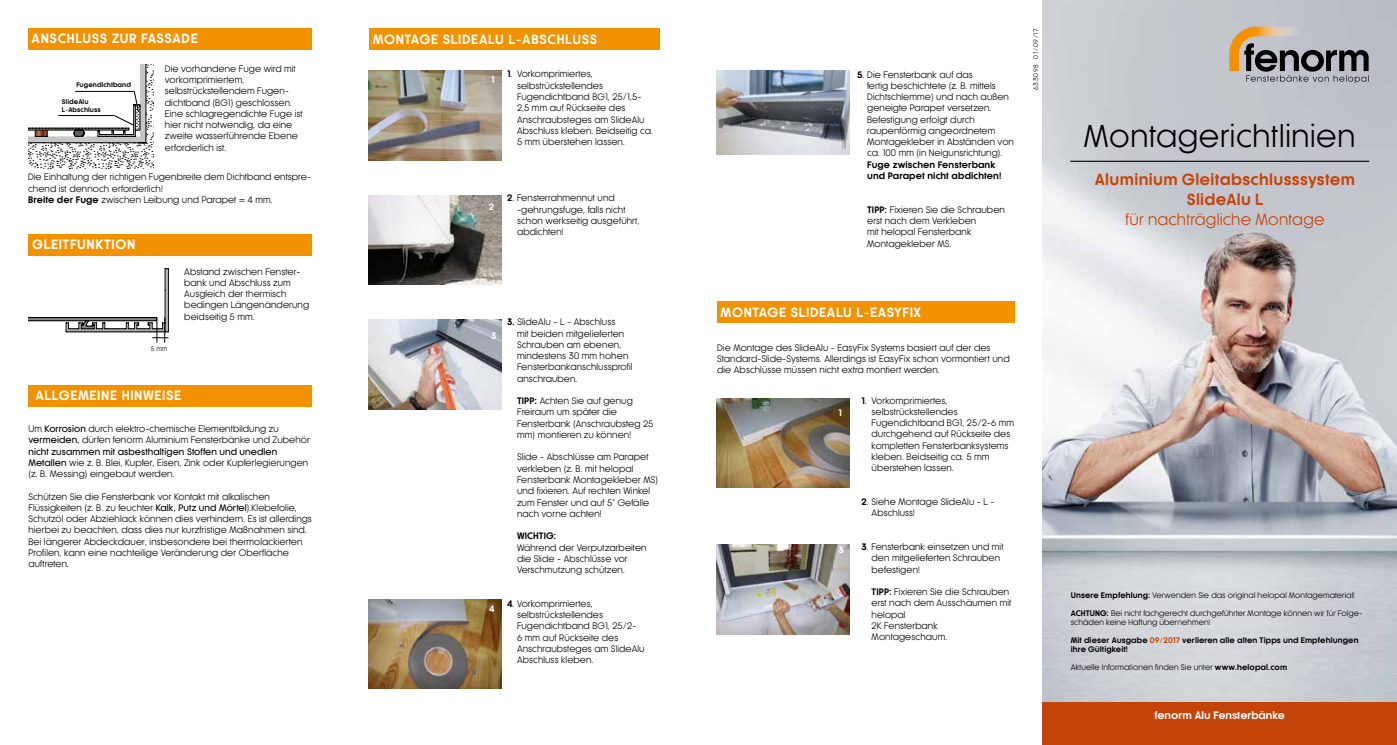
<style>
.page{position:relative;width:1397px;height:745px;background:#fff}
.page>*{position:absolute;margin:0;border:0;box-sizing:border-box;transform-origin:0 0}
.t1{font:29.38px "Klef";letter-spacing:.02em;color:#000}
.t2{font:700 15px/20px "Klef";letter-spacing:.02em;color:#c54409;text-align:center}
.t3{font:15px "Klef";letter-spacing:.015em;color:#c54409}
.t4{font:700 12.5px "Klef";letter-spacing:.05em;color:#fff}
.t5{font:700 10px "Klef";color:#fff}
.t6{font:8.75px/11.2px "Klef";letter-spacing:.01em;color:#000}
.t7{font:700 8.75px/11.2px "Klef";letter-spacing:.01em;color:#000}
.t8{font:700 8.75px "Klef";color:#fff}
.t9{font:7.5px/9px "Klef";letter-spacing:.01em;color:#000}
.t10{font:700 7.5px/9px "Klef";letter-spacing:.01em;color:#000}
.t11{font:700 6.25px/7.5px "Klef";letter-spacing:.01em;color:#000}
.t12{font:6.25px "Klef";letter-spacing:.125em;color:#000}
.s1{font-weight:700}
.s2{font-weight:500}
.s3{color:#c54409}
</style>
<div class="page">
<div style="left:28px;top:28px;width:284px;height:21px;background:#f39200"></div>
<svg style="left:28px;top:65px;width:126px;height:103px"></svg>
<hr style="left:75px;top:91px;width:59px;height:1px;background:#000">
<hr style="left:58px;top:115px;width:56px;height:1px;background:#000">
<div style="left:29px;top:234px;width:283px;height:21px;background:#f39200"></div>
<svg style="left:29px;top:268px;width:140px;height:74px"></svg>
<div style="left:369px;top:28px;width:290px;height:22px;background:#f39200"></div>
<img style="left:369px;top:71px;width:132px;height:89px">
<img style="left:369px;top:195px;width:132px;height:89px">
<img style="left:369px;top:599px;width:132px;height:89px">
<img style="left:369px;top:319px;width:132px;height:90px">
<img style="left:716px;top:71px;width:133px;height:83px">
<div style="left:717px;top:301px;width:297px;height:21px;background:#f39200"></div>
<img style="left:716px;top:398px;width:133px;height:89px">
<img style="left:716px;top:544px;width:133px;height:90px">
<img style="left:1042px;top:0;width:354px;height:702px">
<hr style="left:1070px;top:161px;width:298px;height:1px;background:#000">
<div style="left:1042px;top:702px;width:354px;height:42px;background:#c54409"></div>
<svg style="left:1228px;top:27px;width:140px;height:56px;background:#9b9690"></svg>
<div style="left:28px;top:385px;width:284px;height:21px;background:#f39200"></div>
<h3 class="t4" style="left:32px;top:32px;width:168px">ANSCHLUSS ZUR FASSADE</h3>
<p class="t12" style="left:1032px;top:90px;width:63px;rotate:-90deg">633098 01/09/17</p>
<h3 class="t4" style="left:372px;top:32px;width:226px">MONTAGE SLIDEALU L-ABSCHLUSS</h3>
<p class="t6" style="left:517px;top:69px;width:138px;text-indent:-10px"><span class="s1">1</span>. Vorkomprimiertes, selbstrückstellendes<br>Fugendichtband BG1, 25/1,5-<br>2,5 mm auf Rückseite des<br>Anschraubsteges am SlideAlu<br>Abschluss kleben. Beidseitig ca.<br>5 mm überstehen lassen.</p>
<p class="t6" style="left:165px;top:63px;width:139px">Die vorhandene Fuge wird mit vorkomprimiertem, selbstrückstellendem Fugen&shy;dichtband (BG1) geschlossen.<br>Eine schlagregendichte Fuge ist hier nicht notwendig, da eine zweite wasserführende Ebene erforderlich ist.</p>
<p class="t6" style="left:867px;top:69px;width:148px;text-indent:-10px"><span class="s1">5</span>. Die Fensterbank auf das<br>fertig beschichtete (z. B. mittels<br>Dichtschlemme) und nach außen geneigte Parapet versetzen.<br>Befestigung erfolgt durch raupenförmig angeordnetem<br>Montagekleber in Abständen von ca. 100 mm (in Neigunsrichtung).</p>
<p class="t7" style="left:867px;top:159px;width:136px">Fuge zwischen Fensterbank und Parapet nicht abdichten!</p>
<p class="t6" style="left:867px;top:204px;width:139px"><span class="s1">TIPP:</span> Fixieren Sie die Schrauben erst nach dem Verkleben<br>mit helopal Fensterbank<br>Montagekleber MS.</p>
<p class="t8" style="left:491px;top:75px;width:5px">1</p>
<p class="t11" style="left:76px;top:81px;width:56px">Fugendichtband</p>
<p class="t11" style="left:62px;top:98px;width:40px">SlideAlu<br>L-Abschluss</p>
<p class="t6" style="left:28px;top:171px;width:284px">Die Einhaltung der richtigen Fugenbreite dem Dichtband entspre&shy;chend ist dennoch erforderlich!<br><span class="s1">Breite der Fuge</span> zwischen Leibung und Parapet = 4 mm.</p>
<p class="t6" style="left:517px;top:192px;width:124px;text-indent:-10px"><span class="s1">2</span>. Fensterrahmennut und -gehrungsfuge, falls nicht schon werkseitig ausgeführt, abdichten!</p>
<p class="t8" style="left:488px;top:202px;width:7px">2</p>
<h3 class="t4" style="left:32px;top:237px;width:105px">GLEITFUNKTION</h3>
<p class="t12" style="left:151px;top:345px;width:18px">5 mm</p>
<p class="t6" style="left:184px;top:266px;width:126px">Abstand zwischen Fenster&shy;bank und Abschluss zum<br>Ausgleich der thermisch bedingen Längenänderung beidseitig 5 mm.</p>
<h3 class="t4" style="left:36px;top:388px;width:147px">ALLGEMEINE HINWEISE</h3>
<p class="t6" style="left:28px;top:423px;width:283px">Um <span class="s2">Korrosion</span> durch elektro-chemische Elementbildung zu <span class="s2">vermeiden,</span> dürfen fenorm Aluminium Fensterbänke und Zubehör <span class="s2">nicht zusammen mit asbesthaltigen Stoffen und unedlen Metallen</span> wie z. B. Blei, Kupfer, Eisen, Zink oder Kupferlegierungen (z. B. Messing) eingebaut werden.</p>
<p class="t6" style="left:28px;top:490px;width:285px">Schützen Sie die Fensterbank vor Kontakt mit alkalischen Flüssigkeiten (z. B. zu feuchter <span class="s2">Kalk, Putz und Mörtel</span>).Klebefolie, Schutzöl oder Abziehlack können dies verhindern. Es ist allerdings hierbei zu beachten, dass dies nur kurzfristige Maßnahmen sind.<br>Bei längerer Abdeckdauer, insbesondere bei thermolackierten Profilen, kann eine nachteilige Veränderung der Oberfläche auftreten.</p>
<p class="t8" style="left:491px;top:330px;width:7px">3</p>
<p class="t8" style="left:489px;top:603px;width:7px">4</p>
<p class="t6" style="left:517px;top:316px;width:117px;text-indent:-10px"><span class="s1">3.</span> SlideAlu - L - Abschluss<br>mit beiden mitgelieferten<br>Schrauben am ebenen, mindestens 30 mm hohen<br>Fensterbankanschlussprofil anschrauben.</p>
<p class="t6" style="left:517px;top:395px;width:138px"><span class="s1">TIPP:</span> Achten Sie auf genug<br>Freiraum um später die<br>Fensterbank (Anschraubsteg 25 mm) montieren zu können!</p>
<p class="t6" style="left:517px;top:451px;width:143px">Slide - Abschlüsse am Parapet verkleben (z. B. mit helopal<br>Fensterbank Montagekleber MS) und fixieren. Auf rechten Winkel zum Fenster und auf 5° Gefälle nach vorne achten!</p>
<p class="t7" style="left:517px;top:530px;width:41px">WICHTIG:</p>
<p class="t6" style="left:517px;top:541px;width:131px">Während der Verputzarbeiten die Slide - Abschlüsse vor<br>Verschmutzung schützen.</p>
<p class="t6" style="left:517px;top:597px;width:129px;text-indent:-10px"><span class="s1">4</span>. Vorkomprimiertes, selbstrückstellendes<br>Fugendichtband BG1, 25/2-<br>6 mm auf Rückseite des<br>Anschraubsteges am SlideAlu<br>Abschluss kleben.</p>
<h3 class="t4" style="left:720px;top:305px;width:202px">MONTAGE SLIDEALU L-EASYFIX</h3>
<p class="t6" style="left:717px;top:341px;width:294px">Die Montage des SlideAlu - EasyFix Systems basiert auf der des<br>Standard-Slide-Systems. Allerdings ist EasyFix schon vormontiert und die Abschlüsse müssen nicht extra montiert werden.</p>
<p class="t6" style="left:871px;top:394px;width:144px;text-indent:-10px"><span class="s1">1</span>. Vorkomprimiertes, selbstrückstellendes<br>Fugendichtband BG1, 25/2-6 mm durchgehend auf Rückseite des kompletten Fensterbanksystems kleben. Beidseitig ca. 5 mm überstehen lassen.</p>
<p class="t6" style="left:871px;top:496px;width:125px;text-indent:-10px"><span class="s1">2</span>. Siehe Montage SlideAlu - L -<br>Abschluss!</p>
<p class="t6" style="left:871px;top:541px;width:133px;text-indent:-10px"><span class="s1">3</span>. Fensterbank einsetzen und mit den mitgelieferten Schrauben befestigen!</p>
<p class="t6" style="left:871px;top:586px;width:141px"><span class="s1">TIPP:</span> Fixieren Sie die Schrauben erst nach dem Ausschäumen mit helopal<br>2K Fensterbank<br>Montageschaum.</p>
<p class="t8" style="left:838px;top:407px;width:5px">1</p>
<p class="t8" style="left:838px;top:544px;width:7px">3</p>
<h1 class="t1" style="left:1083px;top:120px;width:273px">Montagerichtlinien</h1>
<h2 class="t2" style="left:1094px;top:170px;width:262px">Aluminium Gleitabschlusssystem<br>SlideAlu L</h2>
<h2 class="t3" style="left:1125px;top:211px;width:200px">für nachträgliche Montage</h2>
<p class="t9" style="left:1070px;top:590px;width:285px"><span class="s1">Unsere Empfehlung:</span> Verwenden Sie das original helopal Montagematerial!</p>
<p class="t9" style="left:1070px;top:608px;width:293px"><span class="s1">ACHTUNG:</span> Bei nicht fachgerecht durchgeführter Montage können wir für Folge&shy;schäden keine Haftung übernehmen!</p>
<p class="t10" style="left:1070px;top:635px;width:289px">Mit dieser Ausgabe <span class="s3">09/2017</span> verlieren alle alten Tipps und Empfehlungen ihre Gültigkeit!</p>
<p class="t9" style="left:1070px;top:662px;width:218px">Aktuelle Informationen finden Sie unter <span class="s1">www.helopal.com</span></p>
<p class="t5" style="left:1154px;top:709px;width:132px">fenorm Alu Fensterbänke</p>
</div>
